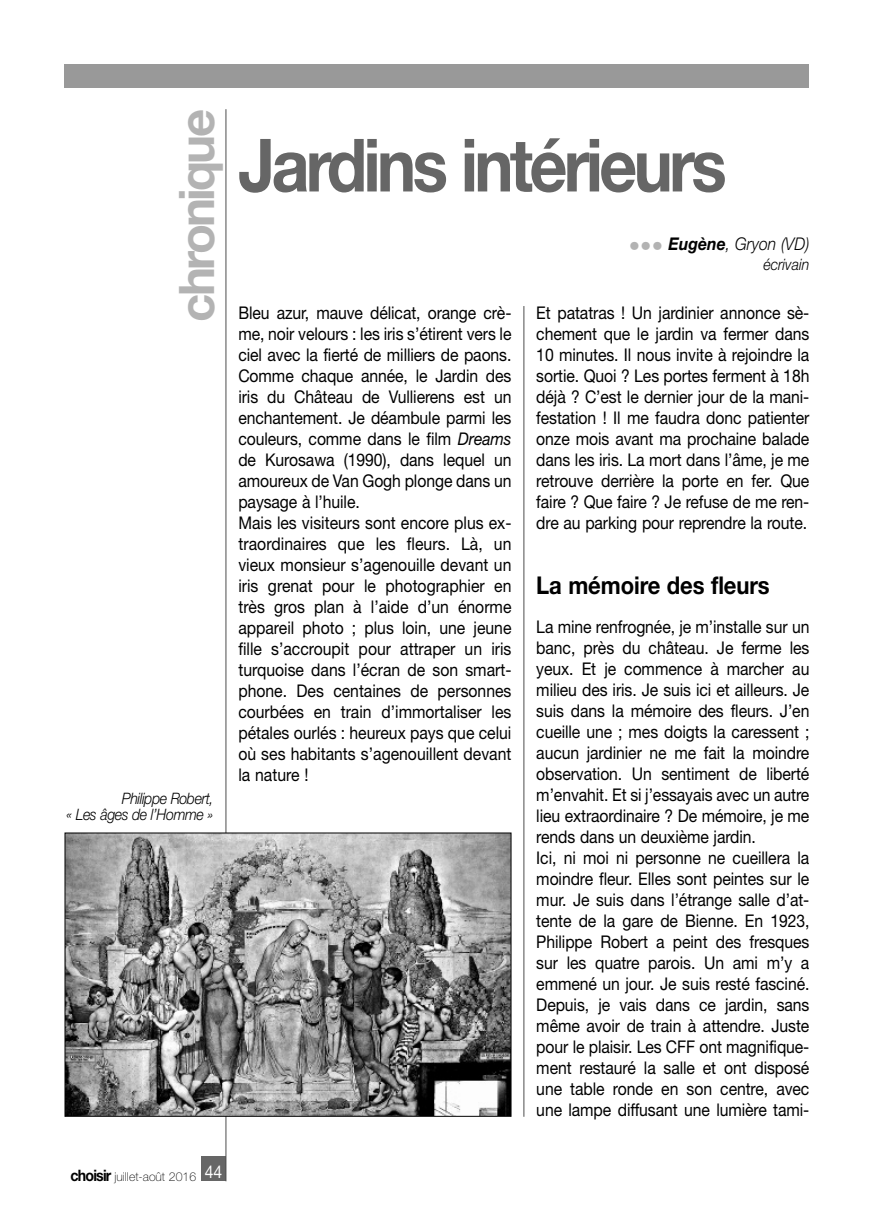
<style>
.page{position:relative;width:874px;height:1221px;background:#fff}
.page>*{position:absolute;margin:0;border:0;box-sizing:border-box;transform-origin:0 0}
.t1{font:700 73.5px "Helvetica Neue";letter-spacing:-.055em;color:#666;scale:.9 1}
.t2{font:700 49px "Helvetica Neue";letter-spacing:-.055em;color:#b3b3b3}
.t3{font:700 24.5px "Helvetica Neue";letter-spacing:-.005em;color:#000;scale:.9 1}
.t4{font:17.5px/21px "Helvetica Neue";letter-spacing:-.005em;color:#000;scale:.9 1}
.t5{font:italic 300 17.5px "Helvetica Neue";color:#000;scale:.9 1}
.t6{font:17.5px "Helvetica Neue";color:#fff;scale:.9 1}
.t7{font:italic 300 15.75px/15.8px "Helvetica Neue";letter-spacing:-.03em;color:#000;text-align:right;scale:.9 1}
.t8{font:italic 300 15.75px "Helvetica Neue";color:#000;scale:.9 1}
.t9{font:100 12.25px "Helvetica Neue";color:#000}
.s1{font-size:22.75px;color:#b3b3b3}
.s2{font-weight:700}
.s3{font-style:italic}
.s4{font-weight:700;font-size:15.75px}
</style>
<div class="page">
<div style="left:64px;top:64px;width:745px;height:24px;background:#999"></div>
<hr style="left:523px;top:306px;width:1px;height:810px;background:#4d4d4d">
<div style="left:201px;top:1156px;width:25px;height:25px;background:#666"></div>
<hr style="left:225px;top:109px;width:1px;height:1072px;background:#4d4d4d">
<img style="left:66px;top:834px;width:443px;height:280px">
<div style="left:64px;top:832px;width:447px;height:284px;border:1px solid #000"></div>
<h2 class="t2" style="left:152px;top:321px;width:214px;rotate:-90deg">chronique</h2>
<p class="t7" style="left:66px;top:789px;width:165px">Philippe Robert,<br>« Les âges de l’Homme »</p>
<h1 class="t1" style="left:238px;top:139px;width:544px">Jardins intérieurs</h1>
<p class="t5" style="left:628px;top:230px;width:202px"><span class="s1">•••</span> <span class="s2">Eugène</span>, Gryon (VD)</p>
<p class="t8" style="left:763px;top:252px;width:53px">écrivain</p>
<p class="t4" style="left:238px;top:303px;width:305px">Bleu azur, mauve délicat, orange crè&shy;me, noir velours : les iris s’étirent vers le ciel avec la fierté de milliers de paons.<br>Comme chaque année, le Jardin des iris du Château de Vullierens est un enchantement. Je déambule parmi les couleurs, comme dans le film <span class="s3">Dreams </span>de Kurosawa (1990), dans lequel un amoureux de Van Gogh plonge dans un paysage à l’huile.<br>Mais les visiteurs sont encore plus ex&shy;traordinaires que les fleurs. Là, un vieux monsieur s’agenouille devant un iris grenat pour le photographier en très gros plan à l’aide d’un énorme appareil photo ; plus loin, une jeune fille s’accroupit pour attraper un iris turquoise dans l’écran de son smart&shy;phone. Des centaines de personnes courbées en train d’immortaliser les pétales ourlés : heureux pays que celui où ses habitants s’agenouillent devant la nature !</p>
<p class="t4" style="left:536px;top:303px;width:305px;text-align:justify">Et patatras ! Un jardinier annonce sè&shy;chement que le jardin va fermer dans 10 minutes. Il nous invite à rejoindre la sortie. Quoi ? Les portes ferment à 18h déjà ? C’est le dernier jour de la mani&shy;festation ! Il me faudra donc patienter onze mois avant ma prochaine balade dans les iris. La mort dans l’âme, je me retrouve derrière la porte en fer. Que faire ? Que faire ? Je refuse de me ren&shy;dre au parking pour reprendre la route.</p>
<h3 class="t3" style="left:536px;top:577px;width:261px">La mémoire des fleurs</h3>
<p class="t4" style="left:536px;top:617px;width:305px">La mine renfrognée, je m’installe sur un banc, près du château. Je ferme les yeux. Et je commence à marcher au milieu des iris. Je suis ici et ailleurs. Je suis dans la mémoire des fleurs. J’en cueille une ; mes doigts la caressent ; aucun jardinier ne me fait la moindre observation. Un sentiment de liberté m’envahit. Et si j’essayais avec un autre lieu extraordinaire ? De mémoire, je me rends dans un deuxième jardin.<br>Ici, ni moi ni personne ne cueillera la moindre fleur. Elles sont peintes sur le mur. Je suis dans l’étrange salle d’at&shy;tente de la gare de Bienne. En 1923, Philippe Robert a peint des fresques sur les quatre parois. Un ami m’y a emmené un jour. Je suis resté fasciné.<br>Depuis, je vais dans ce jardin, sans même avoir de train à attendre. Juste pour le plaisir. Les CFF ont magnifique&shy;ment restauré la salle et ont disposé une table ronde en son centre, avec une lampe diffusant une lumière tami-</p>
<p class="t9" style="left:70px;top:1172px;width:127px"><span class="s4">choisir</span> juillet-août 2016</p>
<p class="t6" style="left:205px;top:1165px;width:21px">44</p>
</div>
